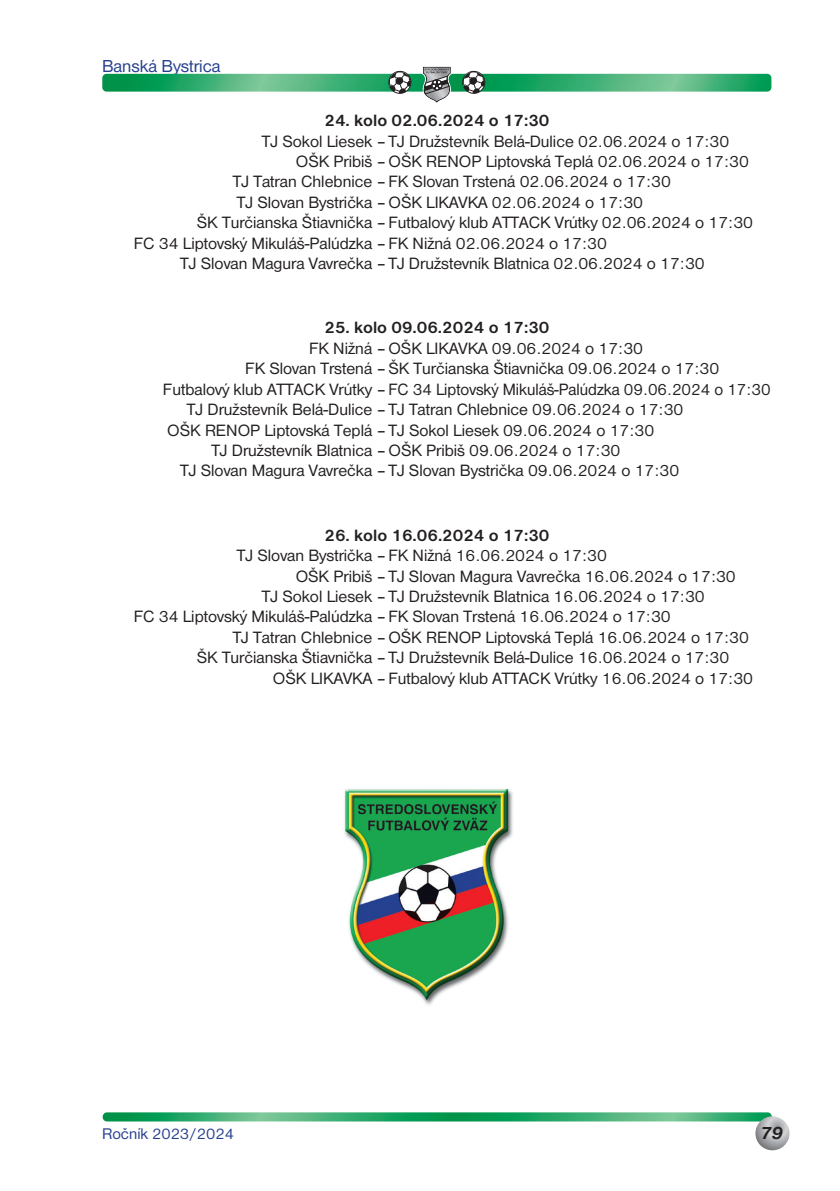
<style>
.page{position:relative;width:840px;height:1191px;background:#fff}
.page>*{position:absolute;margin:0;border:0;box-sizing:border-box;transform-origin:0 0}
.t1{font:18px "Nimbus San DEE";color:#253f8e}
.t2{font:italic 700 18px "Nimbus San DEE";color:#231f20}
.t3{font:17px "Nimbus San DEE";color:#231f20}
.t4{font:700 17px "Nimbus San DEE";color:#231f20}
.t5{font:16px "Nimbus San DEE";color:#253f8e}
</style>
<div class="page">
<svg style="left:103px;top:1112px;width:668px;height:9px;background:#3aae74"></svg>
<svg style="left:755px;top:1116px;width:34px;height:34px"></svg>
<svg style="left:102px;top:66px;width:669px;height:37px"></svg>
<img style="left:344px;top:788px;width:169px;height:217px">
<p class="t1" style="left:102px;top:56px;width:120px">Banská Bystrica</p>
<p class="t4" style="left:324px;top:111px;width:226px">24. kolo 02.06.2024 o 17:30</p>
<p class="t3" style="left:262px;top:131px;width:468px">TJ Sokol Liesek –TJ Družstevník Belá-Dulice 02.06.2024 o 17:30</p>
<p class="t3" style="left:295px;top:152px;width:454px">OŠK Pribiš –OŠK RENOP Liptovská Teplá 02.06.2024 o 17:30</p>
<p class="t3" style="left:233px;top:172px;width:439px">TJ Tatran Chlebnice –FK Slovan Trstená 02.06.2024 o 17:30</p>
<p class="t3" style="left:237px;top:193px;width:407px">TJ Slovan Bystrička –OŠK LIKAVKA 02.06.2024 o 17:30</p>
<p class="t3" style="left:197px;top:213px;width:557px">ŠK Turčianska Štiavnička –Futbalový klub ATTACK Vrútky 02.06.2024 o 17:30</p>
<p class="t3" style="left:134px;top:233px;width:474px">FC 34 Liptovský Mikuláš-Palúdzka –FK Nižná 02.06.2024 o 17:30</p>
<p class="t3" style="left:180px;top:254px;width:525px">TJ Slovan Magura Vavrečka –TJ Družstevník Blatnica 02.06.2024 o 17:30</p>
<p class="t4" style="left:324px;top:318px;width:226px">25. kolo 09.06.2024 o 17:30</p>
<p class="t3" style="left:309px;top:339px;width:335px">FK Nižná –OŠK LIKAVKA 09.06.2024 o 17:30</p>
<p class="t3" style="left:245px;top:359px;width:475px">FK Slovan Trstená –ŠK Turčianska Štiavnička 09.06.2024 o 17:30</p>
<p class="t3" style="left:163px;top:379px;width:608px">Futbalový klub ATTACK Vrútky –FC 34 Liptovský Mikuláš-Palúdzka 09.06.2024 o 17:30</p>
<p class="t3" style="left:187px;top:400px;width:497px">TJ Družstevník Belá-Dulice –TJ Tatran Chlebnice 09.06.2024 o 17:30</p>
<p class="t3" style="left:167px;top:420px;width:488px">OŠK RENOP Liptovská Teplá –TJ Sokol Liesek 09.06.2024 o 17:30</p>
<p class="t3" style="left:211px;top:441px;width:410px">TJ Družstevník Blatnica –OŠK Pribiš 09.06.2024 o 17:30</p>
<p class="t3" style="left:180px;top:461px;width:500px">TJ Slovan Magura Vavrečka –TJ Slovan Bystrička 09.06.2024 o 17:30</p>
<p class="t4" style="left:324px;top:525px;width:226px">26. kolo 16.06.2024 o 17:30</p>
<p class="t3" style="left:237px;top:546px;width:371px">TJ Slovan Bystrička –FK Nižná 16.06.2024 o 17:30</p>
<p class="t3" style="left:295px;top:566px;width:441px">OŠK Pribiš –TJ Slovan Magura Vavrečka 16.06.2024 o 17:30</p>
<p class="t3" style="left:262px;top:587px;width:444px">TJ Sokol Liesek –TJ Družstevník Blatnica 16.06.2024 o 17:30</p>
<p class="t3" style="left:134px;top:607px;width:538px">FC 34 Liptovský Mikuláš-Palúdzka –FK Slovan Trstená 16.06.2024 o 17:30</p>
<p class="t3" style="left:232px;top:627px;width:517px">TJ Tatran Chlebnice –OŠK RENOP Liptovská Teplá 16.06.2024 o 17:30</p>
<p class="t3" style="left:197px;top:648px;width:533px">ŠK Turčianska Štiavnička –TJ Družstevník Belá-Dulice 16.06.2024 o 17:30</p>
<p class="t3" style="left:273px;top:668px;width:481px">OŠK LIKAVKA –Futbalový klub ATTACK Vrútky 16.06.2024 o 17:30</p>
<p class="t5" style="left:102px;top:1125px;width:133px">Ročník 2023/2024</p>
<p class="t2" style="left:760px;top:1122px;width:24px">79</p>
</div>
